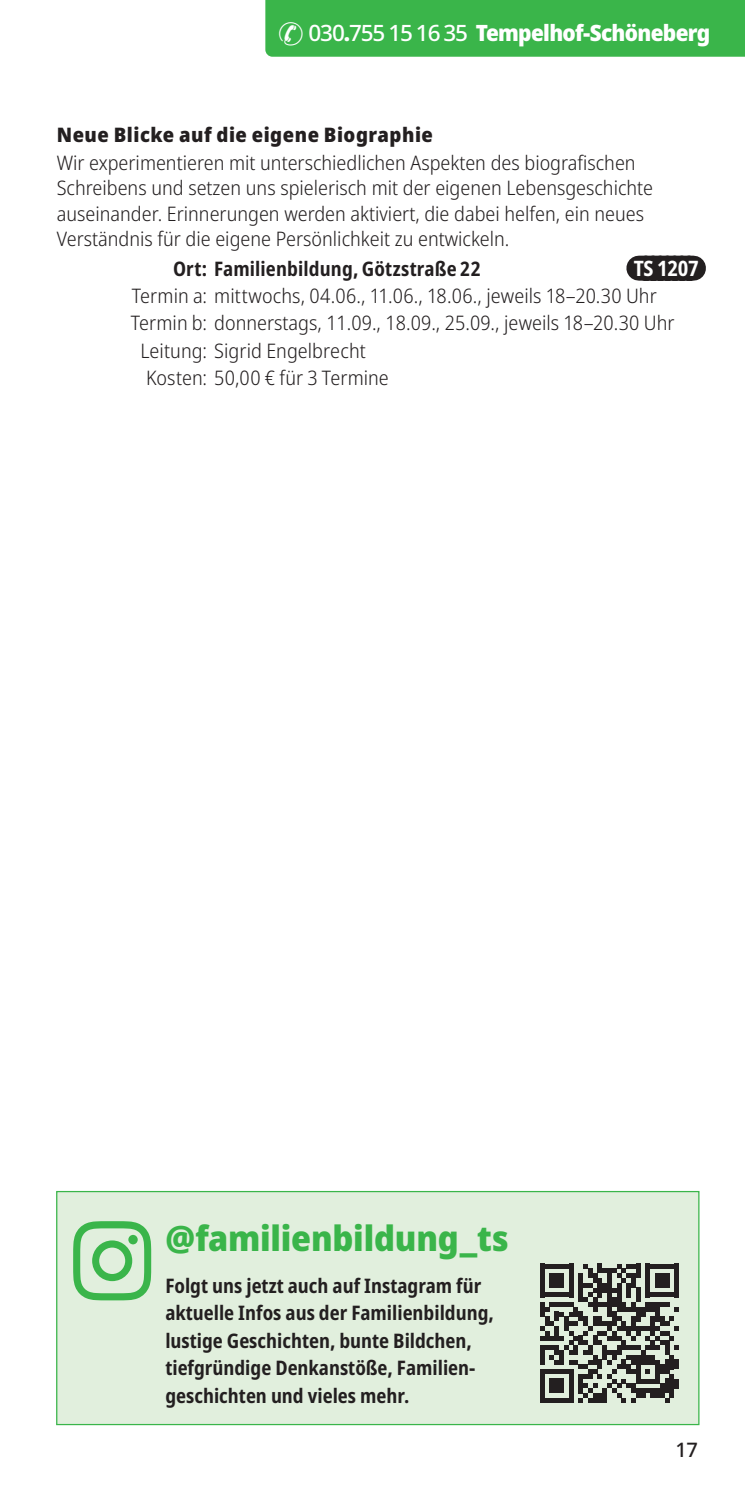
<style>
.page{position:relative;width:745px;height:1489px;background:#fff}
.page>*{position:absolute;margin:0;border:0;box-sizing:border-box;transform-origin:0 0}
.t1{font:900 semi-condensed 35px "Noto Sans";letter-spacing:-.005em;color:#3ab54a}
.t2{font:900 semi-condensed 22.5px "Noto Sans";letter-spacing:-.03em;color:#fff}
.t3{font:700 condensed 21.25px "Noto Sans";letter-spacing:-.015em;color:#fff}
.t4{font:300 semi-condensed 20px/25px "Noto Sans";color:#231f20}
.t5{font:700 condensed 20px/27.5px "Noto Sans";color:#231f20}
.t6{font:900 semi-condensed 20px "Noto Sans";letter-spacing:.025em;color:#231f20}
.t7{font:500 20px "Noto Sans";color:#231f20}
.s1{font-weight:500;font-stretch:normal}
</style>
<div class="page">
<svg style="left:638px;top:256px;width:55px;height:25px"></svg>
<div style="left:57px;top:1191px;width:641px;height:233px;background:#e1efdd"></div>
<div style="left:56px;top:1190px;width:643px;height:234px;border:1px solid #3ab54a"></div>
<svg style="left:540px;top:1263px;width:138px;height:139px"></svg>
<div style="left:673px;top:1359px;width:5px;height:9px;background:#231f20"></div>
<div style="left:673px;top:1378px;width:5px;height:10px;background:#231f20"></div>
<svg style="left:73px;top:1221px;width:78px;height:79px"></svg>
<svg style="left:128px;top:1234px;width:10px;height:10px"></svg>
<div style="left:265px;top:0;width:479px;height:57px;background:#3ab54a"></div>
<p class="t2" style="left:278px;top:16px;width:433px">✆ <span class="s1">030</span>.<span class="s1">755 15 16 35</span> Tempelhof-Schöneberg</p>
<p class="t6" style="left:57px;top:119px;width:377px">Neue Blicke auf die eigene Biographie</p>
<p class="t4" style="left:57px;top:151px;width:597px">Wir experimentieren mit unterschiedlichen Aspekten des biografischen Schreibens und setzen uns spielerisch mit der eigenen Lebensgeschichte auseinander. Erinnerungen werden aktiviert, die dabei helfen, ein neues Verständnis für die eigene Persönlichkeit zu entwickeln.</p>
<p class="t5" style="left:173px;top:255px;width:309px">Ort: Familienbildung, Götzstraße 22</p>
<p class="t3" style="left:633px;top:253px;width:67px">TS 1207</p>
<p class="t4" style="left:132px;top:284px;width:526px">Termin a: mittwochs, 04.06., 11.06., 18.06., jeweils 18–20.30 Uhr</p>
<p class="t4" style="left:131px;top:311px;width:545px">Termin b: donnerstags, 11.09., 18.09., 25.09., jeweils 18–20.30 Uhr</p>
<p class="t4" style="left:140px;top:338px;width:227px">Leitung: Sigrid Engelbrecht</p>
<p class="t4" style="left:146px;top:365px;width:244px">Kosten: 50,00 € für 3 Termine</p>
<h1 class="t1" style="left:165px;top:1211px;width:345px">@familienbildung_ts</h1>
<p class="t5" style="left:165px;top:1271px;width:329px">Folgt uns jetzt auch auf Instagram für aktuelle Infos aus der Familienbildung, lustige Geschichten, bunte Bildchen, tiefgründige Denkanstöße, Familien&shy;geschichten und vieles mehr.</p>
<p class="t7" style="left:675px;top:1435px;width:24px">17</p>
</div>
